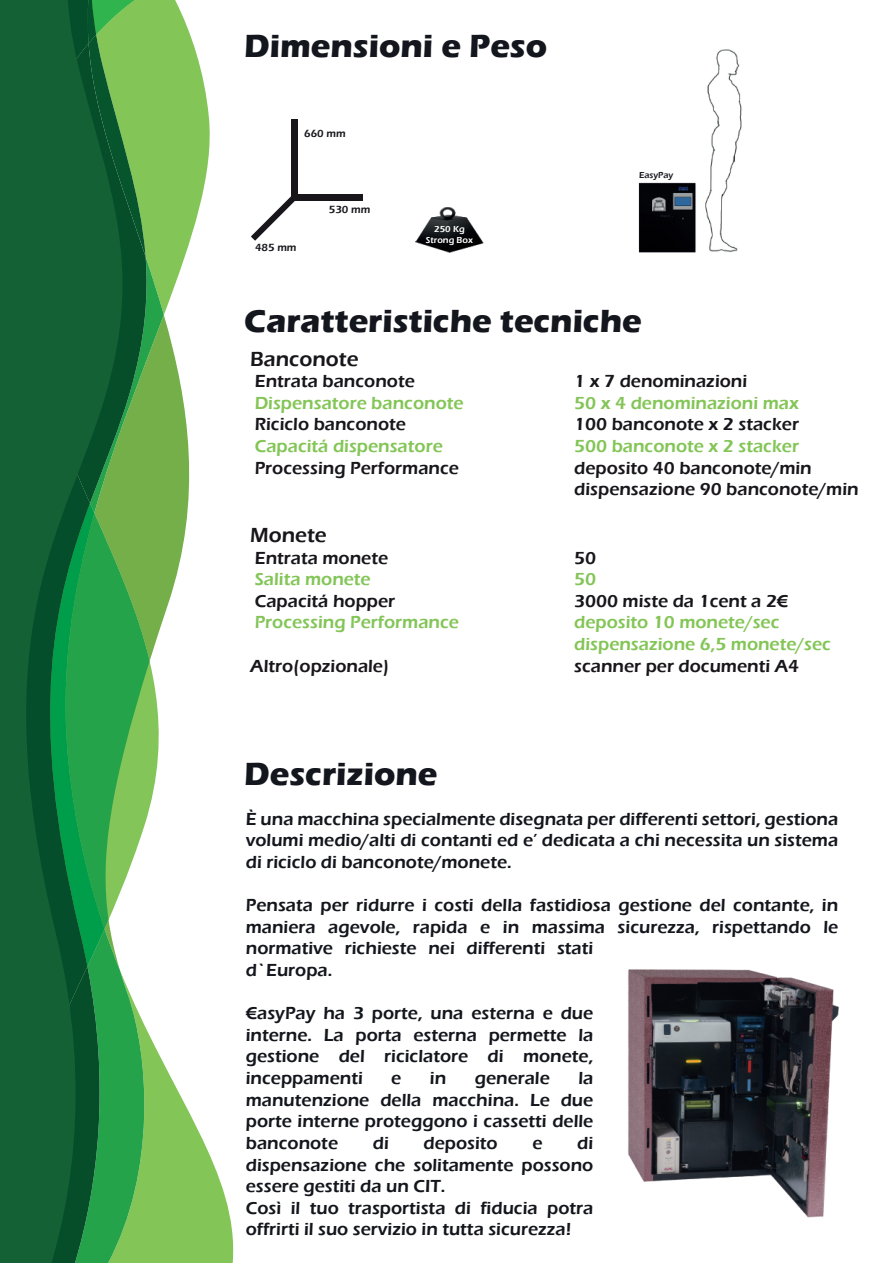
<style>
.page{position:relative;width:893px;height:1263px;background:#fff}
.page>*{position:absolute;margin:0;border:0;box-sizing:border-box;transform-origin:0 0}
.t1{font:700 33px "Eras ITC";color:#13161c}
.t2{font:600 21px "Eras ITC";color:#18161b}
.t3{font:600 18px/21.6px "Eras ITC";color:#13161c;text-align:justify}
.t4{font:600 18px/21.6px "Eras ITC";color:#18161b}
.t5{font:600 18px/21.6px "Eras ITC";color:#83c556}
.t6{font:600 18px "Eras ITC";color:#83c558}
.t7{font:600 10.8px "Eras ITC";color:#18161b}
.t8{font:600 9px/10.8px "Eras ITC";color:#fff;text-align:center}
.t9{font:600 9px "Eras ITC";color:#18161b}
</style>
<div class="page">
<img style="left:705px;top:49px;width:37px;height:203px">
<svg style="left:146px;top:0;width:88px;height:1263px"></svg>
<svg style="left:164px;top:315px;width:39px;height:655px"></svg>
<svg style="left:149px;top:257px;width:15px;height:1006px"></svg>
<svg style="left:145px;top:43px;width:4px;height:1220px;fill:#84c557"></svg>
<svg style="left:0;top:0;width:145px;height:1263px;background:#23783f"></svg>
<div style="left:291px;top:119px;width:6px;height:78px;background:#18161b"></div>
<div style="left:294px;top:194px;width:69px;height:6px;background:#18161b"></div>
<svg style="left:251px;top:196px;width:46px;height:45px"></svg>
<img style="left:638px;top:182px;width:58px;height:71px">
<img style="left:416px;top:207px;width:67px;height:45px">
<img style="left:628px;top:969px;width:210px;height:248px">
<h1 class="t1" style="left:244px;top:27px;width:304px">Dimensioni e Peso</h1>
<p class="t7" style="left:304px;top:127px;width:43px">660 mm</p>
<p class="t7" style="left:255px;top:241px;width:43px">485 mm</p>
<p class="t7" style="left:329px;top:203px;width:43px">530 mm</p>
<p class="t8" style="left:426px;top:224px;width:49px">250 Kg<br>Strong Box</p>
<p class="t9" style="left:639px;top:170px;width:36px">EasyPay</p>
<h1 class="t1" style="left:244px;top:302px;width:399px">Caratteristiche tecniche</h1>
<p class="t2" style="left:250px;top:347px;width:110px">Banconote</p>
<p class="t4" style="left:255px;top:370px;width:162px">Entrata banconote</p>
<p class="t4" style="left:574px;top:370px;width:175px">1 x 7 denominazioni</p>
<p class="t5" style="left:255px;top:392px;width:210px">Dispensatore banconote</p>
<p class="t5" style="left:574px;top:392px;width:226px">50 x 4 denominazioni max</p>
<p class="t4" style="left:255px;top:414px;width:153px">Riciclo banconote</p>
<p class="t4" style="left:574px;top:414px;width:226px">100 banconote x 2 stacker</p>
<p class="t5" style="left:255px;top:435px;width:190px">Capacitá dispensatore</p>
<p class="t5" style="left:574px;top:435px;width:226px">500 banconote x 2 stacker</p>
<p class="t4" style="left:255px;top:457px;width:206px">Processing Performance</p>
<p class="t4" style="left:574px;top:457px;width:286px">deposito 40 banconote/min dispensazione 90 banconote/min</p>
<p class="t2" style="left:250px;top:523px;width:78px">Monete</p>
<p class="t4" style="left:255px;top:547px;width:135px">Entrata monete</p>
<p class="t4" style="left:574px;top:547px;width:23px">50</p>
<p class="t6" style="left:255px;top:569px;width:118px">Salita monete</p>
<p class="t6" style="left:574px;top:569px;width:23px">50</p>
<p class="t4" style="left:255px;top:590px;width:142px">Capacitá hopper</p>
<p class="t4" style="left:574px;top:590px;width:216px">3000 miste da 1cent a 2€</p>
<p class="t6" style="left:255px;top:612px;width:206px">Processing Performance</p>
<p class="t5" style="left:574px;top:612px;width:258px">deposito 10 monete/sec dispensazione 6,5 monete/sec</p>
<p class="t4" style="left:250px;top:655px;width:140px">Altro(opzionale)</p>
<p class="t4" style="left:574px;top:655px;width:226px">scanner per documenti A4</p>
<h1 class="t1" style="left:244px;top:755px;width:195px">Descrizione</h1>
<p class="t3" style="left:246px;top:808px;width:594px">È una macchina specialmente disegnata per differenti settori, gestiona volumi medio/alti di contanti ed e’ dedicata a chi necessita un sistema di riciclo di banconote/monete.</p>
<p class="t3" style="left:246px;top:895px;width:594px;text-align:left">Pensata per ridurre i costi della fastidiosa gestione del contante, in maniera agevole, rapida e in massima sicurezza, rispettando le normative richieste nei differenti stati<br>d`Europa.</p>
<p class="t3" style="left:246px;top:1003px;width:349px">€asyPay ha 3 porte, una esterna e due interne. La porta esterna permette la gestione del riciclatore di monete, inceppamenti</p>
<p class="t3" style="left:391px;top:1067px;width:12px">e</p>
<p class="t3" style="left:430px;top:1067px;width:18px">in</p>
<p class="t3" style="left:475px;top:1067px;width:77px">generale</p>
<p class="t3" style="left:246px;top:1067px;width:349px;text-indent:333px">la manutenzione della macchina. Le due porte interne proteggono i cassetti delle banconote</p>
<p class="t3" style="left:246px;top:1132px;width:349px;text-align:left;text-indent:331px">di dispensazione che solitamente possono essere gestiti da un CIT.<br>Così il tuo trasportista di fiducia potra offrirti il suo servizio in tutta sicurezza!</p>
<p class="t3" style="left:373px;top:1132px;width:18px">di</p>
<p class="t3" style="left:424px;top:1132px;width:76px">deposito</p>
<p class="t3" style="left:532px;top:1132px;width:12px">e</p>
</div>
